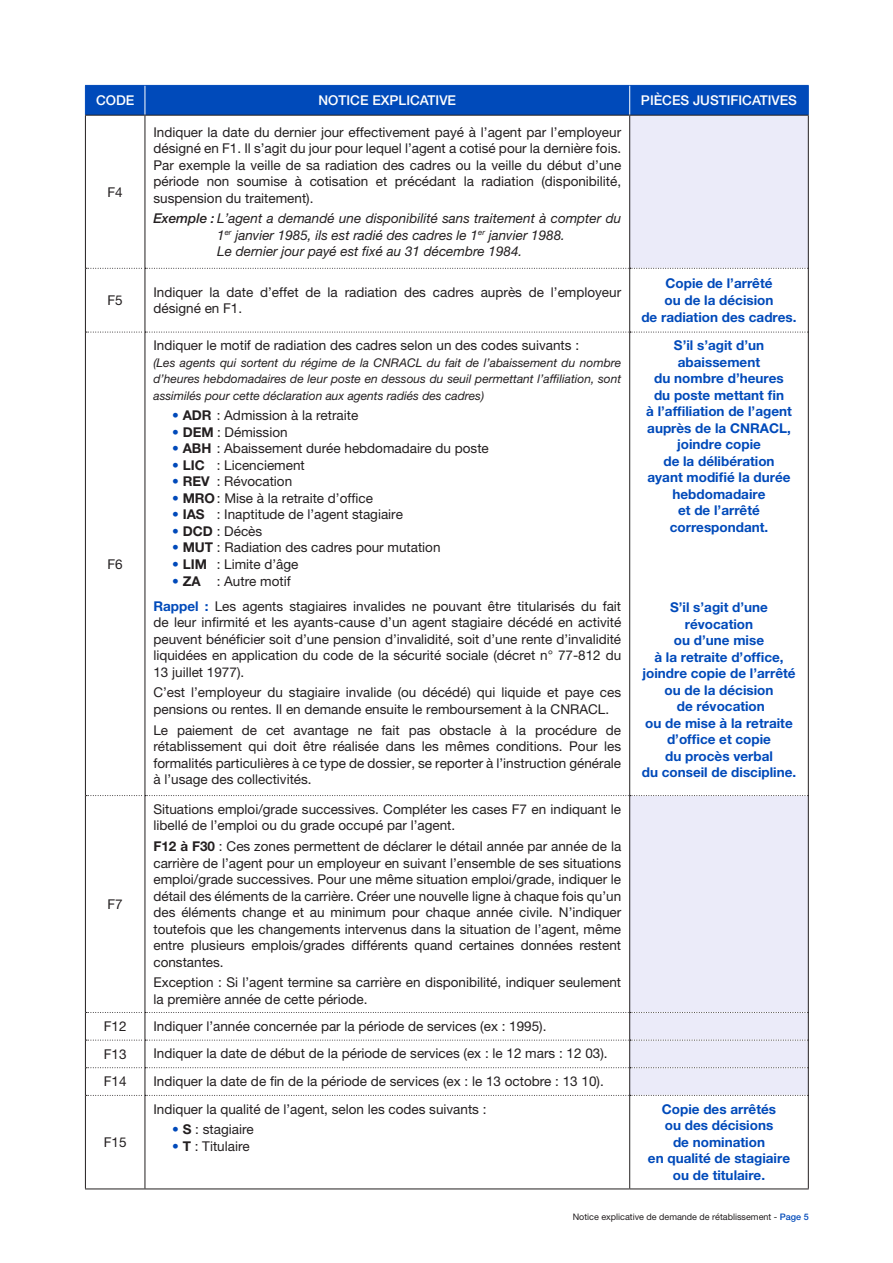
<style>
.page{position:relative;width:893px;height:1263px;background:#fff}
.page>*{position:absolute;margin:0;border:0;box-sizing:border-box;transform-origin:0 0}
.t1{font:13.5px/16.5px "Helvetica Neue LT Pro";color:#231f20}
.t2{font:700 13.5px/16.5px "Helvetica Neue LT Pro";color:#004aba;text-align:center}
.t3{font:italic 13.5px/16.5px "Helvetica Neue LT Pro";color:#231f20;text-align:center}
.t4{font:500 13.5px "Helvetica Neue LT Pro";color:#fff}
.t5{font:italic 12px/16.5px "Helvetica Neue LT Pro";color:#231f20;text-align:justify}
.t6{font:9px "Helvetica Neue LT Pro";color:#231f20}
.s1{font-weight:500}
.s2{font-weight:700;color:#004aba}
.s3{font-weight:700}
.s4{font-weight:500;color:#004aba}
</style>
<div class="page">
<div style="left:630px;top:116px;width:178px;height:152px;background:#ebebf9"></div>
<svg style="left:630px;top:269px;width:178px;height:919px"></svg>
<div style="left:85px;top:85px;width:724px;height:30px;background:#004aba"></div>
<hr style="left:85px;top:1095px;width:1px;height:93px;background:#231f20">
<hr style="left:145px;top:1096px;width:1px;height:92px;background:#231f20">
<hr style="left:629px;top:1096px;width:1px;height:92px;background:#231f20">
<hr style="left:808px;top:1095px;width:1px;height:93px;background:#231f20">
<hr style="left:85px;top:1188px;width:60px;height:1px;background:#231f20">
<hr style="left:145px;top:1188px;width:485px;height:1px;background:#231f20">
<hr style="left:630px;top:1188px;width:179px;height:1px;background:#231f20">
<hr style="left:85px;top:115px;width:60px;height:1px;background:#231f20">
<hr style="left:85px;top:116px;width:1px;height:152px;background:#231f20">
<hr style="left:145px;top:115px;width:485px;height:1px;background:#231f20">
<hr style="left:145px;top:116px;width:1px;height:152px;background:#231f20">
<hr style="left:630px;top:115px;width:179px;height:1px;background:#231f20">
<hr style="left:629px;top:116px;width:1px;height:152px;background:#231f20">
<hr style="left:808px;top:116px;width:1px;height:152px;background:#231f20">
<hr style="left:85px;top:268px;width:1px;height:64px;background:#231f20">
<hr style="left:145px;top:269px;width:1px;height:63px;background:#231f20">
<hr style="left:629px;top:269px;width:1px;height:63px;background:#231f20">
<hr style="left:808px;top:268px;width:1px;height:64px;background:#231f20">
<hr style="left:85px;top:332px;width:1px;height:463px;background:#231f20">
<hr style="left:145px;top:332px;width:1px;height:463px;background:#231f20">
<hr style="left:629px;top:332px;width:1px;height:463px;background:#231f20">
<hr style="left:808px;top:332px;width:1px;height:463px;background:#231f20">
<hr style="left:85px;top:795px;width:1px;height:217px;background:#231f20">
<hr style="left:145px;top:796px;width:1px;height:216px;background:#231f20">
<hr style="left:629px;top:796px;width:1px;height:216px;background:#231f20">
<hr style="left:808px;top:795px;width:1px;height:217px;background:#231f20">
<svg style="left:86px;top:268px;width:722px;height:1px"></svg>
<svg style="left:86px;top:332px;width:722px;height:1px"></svg>
<svg style="left:86px;top:795px;width:722px;height:1px"></svg>
<svg style="left:85px;top:1012px;width:724px;height:84px"></svg>
<p class="t4" style="left:96px;top:92px;width:40px">CODE</p>
<p class="t4" style="left:319px;top:92px;width:139px">NOTICE EXPLICATIVE</p>
<p class="t4" style="left:641px;top:92px;width:158px">PIÈCES JUSTIFICATIVES</p>
<p class="t1" style="left:108px;top:183px;width:17px">F4</p>
<p class="t1" style="left:153px;top:123px;width:469px">Indiquer la date du dernier jour effectivement payé à l’agent par l’employeur désigné en F1. Il s’agit du jour pour lequel l’agent a cotisé pour la dernière fois.</p>
<p class="t1" style="left:153px;top:156px;width:469px;text-align:justify">Par exemple la veille de sa radiation des cadres ou la veille du début d’une période non soumise à cotisation et précédant la radiation (disponibilité, suspension du traitement).</p>
<p class="t3" style="left:153px;top:210px;width:469px"><span class="s1">Exemple :</span> L’agent a demandé une disponibilité sans traitement à compter du<br>1<sup>er</sup> janvier 1985, ils est radié des cadres le 1<sup>er</sup> janvier 1988.</p>
<p class="t3" style="left:217px;top:243px;width:307px">Le dernier jour payé est fixé au 31 décembre 1984.</p>
<p class="t1" style="left:108px;top:292px;width:17px">F5</p>
<p class="t1" style="left:153px;top:283px;width:469px">Indiquer la date d’effet de la radiation des cadres auprès de l’employeur désigné en F1.</p>
<p class="t1" style="left:108px;top:555px;width:17px">F6</p>
<p class="t1" style="left:108px;top:896px;width:17px">F7</p>
<p class="t1" style="left:153px;top:337px;width:427px">Indiquer le motif de radiation des cadres selon un des codes suivants :</p>
<p class="t5" style="left:153px;top:354px;width:469px">(Les agents qui sortent du régime de la CNRACL du fait de l’abaissement du nombre d’heures hebdomadaires de leur poste en dessous du seuil permettant l’affiliation, sont assimilés pour cette déclaration aux agents radiés des cadres)</p>
<p class="t1" style="left:172px;top:407px;width:188px"><span class="s2">•</span> <span class="s3">ADR</span> : Admission à la retraite</p>
<p class="t1" style="left:172px;top:424px;width:117px"><span class="s2">•</span> <span class="s3">DEM</span> : Démission</p>
<p class="t1" style="left:172px;top:440px;width:318px"><span class="s2">•</span> <span class="s3">ABH</span> : Abaissement durée hebdomadaire du poste</p>
<p class="t1" style="left:172px;top:457px;width:134px"><span class="s2">•</span> <span class="s3">LIC</span> : Licenciement</p>
<p class="t1" style="left:172px;top:473px;width:122px"><span class="s2">•</span> <span class="s3">REV</span> : Révocation</p>
<p class="t1" style="left:172px;top:490px;width:202px"><span class="s2">•</span> <span class="s3">MRO</span>: Mise à la retraite d’office</p>
<p class="t1" style="left:172px;top:506px;width:232px"><span class="s2">•</span> <span class="s3">IAS</span> : Inaptitude de l’agent stagiaire</p>
<p class="t1" style="left:172px;top:523px;width:92px"><span class="s2">•</span> <span class="s3">DCD</span> : Décès</p>
<p class="t1" style="left:172px;top:539px;width:270px"><span class="s2">•</span> <span class="s3">MUT</span> : Radiation des cadres pour mutation</p>
<p class="t1" style="left:172px;top:556px;width:128px"><span class="s2">•</span> <span class="s3">LIM</span> : Limite d’âge</p>
<p class="t1" style="left:172px;top:572px;width:120px"><span class="s2">•</span> <span class="s3">ZA</span> : Autre motif</p>
<p class="t1" style="left:153px;top:597px;width:469px;text-align:justify"><span class="s2">Rappel :</span> Les agents stagiaires invalides ne pouvant être titularisés du fait de leur infirmité et les ayants-cause d’un agent stagiaire décédé en activité peuvent bénéficier soit d’une pension d’invalidité, soit d’une rente d’invalidité liquidées en application du code de la sécurité sociale (décret n° 77-812 du 13 juillet 1977).</p>
<p class="t1" style="left:153px;top:684px;width:469px">C’est l’employeur du stagiaire invalide (ou décédé) qui liquide et paye ces pensions ou rentes. Il en demande ensuite le remboursement à la CNRACL.</p>
<p class="t1" style="left:153px;top:721px;width:469px;text-align:justify">Le paiement de cet avantage ne fait pas obstacle à la procédure de rétablissement qui doit être réalisée dans les mêmes conditions. Pour les formalités particulières à ce type de dossier, se reporter à l’instruction générale à l’usage des collectivités.</p>
<p class="t1" style="left:153px;top:801px;width:469px">Situations emploi/grade successives. Compléter les cases F7 en indiquant le libellé de l’emploi ou du grade occupé par l’agent.</p>
<p class="t1" style="left:153px;top:838px;width:469px;text-align:justify"><span class="s3">F12 à F30</span> : Ces zones permettent de déclarer le détail année par année de la carrière de l’agent pour un employeur en suivant l’ensemble de ses situations emploi/grade successives. Pour une même situation emploi/grade, indiquer le détail des éléments de la carrière. Créer une nouvelle ligne à chaque fois qu’un des éléments change et au minimum pour chaque année civile. N’indiquer toutefois que les changements intervenus dans la situation de l’agent, même entre plusieurs emplois/grades différents quand certaines données restent constantes.</p>
<p class="t1" style="left:153px;top:974px;width:469px">Exception : Si l’agent termine sa carrière en disponibilité, indiquer seulement la première année de cette période.</p>
<p class="t1" style="left:104px;top:1018px;width:24px">F12</p>
<p class="t1" style="left:153px;top:1017px;width:395px">Indiquer l’année concernée par la période de services (ex : 1995).</p>
<p class="t1" style="left:104px;top:1045px;width:24px">F13</p>
<p class="t1" style="left:153px;top:1045px;width:456px">Indiquer la date de début de la période de services (ex : le 12 mars : 12 03).</p>
<p class="t1" style="left:104px;top:1073px;width:24px">F14</p>
<p class="t1" style="left:153px;top:1073px;width:452px">Indiquer la date de fin de la période de services (ex : le 13 octobre : 13 10).</p>
<p class="t1" style="left:104px;top:1134px;width:24px">F15</p>
<p class="t1" style="left:153px;top:1100px;width:335px">Indiquer la qualité de l’agent, selon les codes suivants :</p>
<p class="t1" style="left:172px;top:1121px;width:83px"><span class="s2">•</span> <span class="s3">S</span> : stagiaire</p>
<p class="t1" style="left:172px;top:1137px;width:79px"><span class="s2">•</span> <span class="s3">T</span> : Titulaire</p>
<p class="t2" style="left:665px;top:275px;width:108px">Copie de l’arrêté</p>
<p class="t2" style="left:664px;top:292px;width:110px">ou de la décision</p>
<p class="t2" style="left:641px;top:308px;width:157px">de radiation des cadres.</p>
<p class="t2" style="left:674px;top:337px;width:92px">S’il s’agit d’un</p>
<p class="t2" style="left:678px;top:353px;width:84px">abaissement</p>
<p class="t2" style="left:654px;top:370px;width:131px">du nombre d’heures</p>
<p class="t2" style="left:654px;top:386px;width:132px">du poste mettant fin</p>
<p class="t2" style="left:646px;top:403px;width:147px">à l’affiliation de l’agent auprès de la CNRACL, joindre copie</p>
<p class="t2" style="left:663px;top:452px;width:113px">de la délibération</p>
<p class="t2" style="left:647px;top:469px;width:144px">ayant modifié la durée hebdomadaire</p>
<p class="t2" style="left:678px;top:502px;width:83px">et de l’arrêté</p>
<p class="t2" style="left:670px;top:518px;width:100px">correspondant.</p>
<p class="t2" style="left:670px;top:599px;width:99px">S’il s’agit d’une révocation</p>
<p class="t2" style="left:674px;top:632px;width:92px">ou d’une mise</p>
<p class="t2" style="left:654px;top:648px;width:131px">à la retraite d’office,</p>
<p class="t2" style="left:642px;top:665px;width:155px">joindre copie de l’arrêté</p>
<p class="t2" style="left:664px;top:681px;width:110px">ou de la décision</p>
<p class="t2" style="left:677px;top:698px;width:90px">de révocation</p>
<p class="t2" style="left:645px;top:714px;width:149px">ou de mise à la retraite</p>
<p class="t2" style="left:667px;top:731px;width:105px">d’office et copie</p>
<p class="t2" style="left:665px;top:747px;width:109px">du procès verbal</p>
<p class="t2" style="left:642px;top:764px;width:156px">du conseil de discipline.</p>
<p class="t2" style="left:662px;top:1100px;width:116px">Copie des arrêtés</p>
<p class="t2" style="left:665px;top:1117px;width:110px">ou des décisions</p>
<p class="t2" style="left:673px;top:1133px;width:93px">de nomination</p>
<p class="t2" style="left:648px;top:1150px;width:144px">en qualité de stagiaire ou de titulaire.</p>
<p class="t6" style="left:573px;top:1212px;width:237px">Notice explicative de demande de rétablissement - <span class="s4">Page 5</span></p>
</div>
